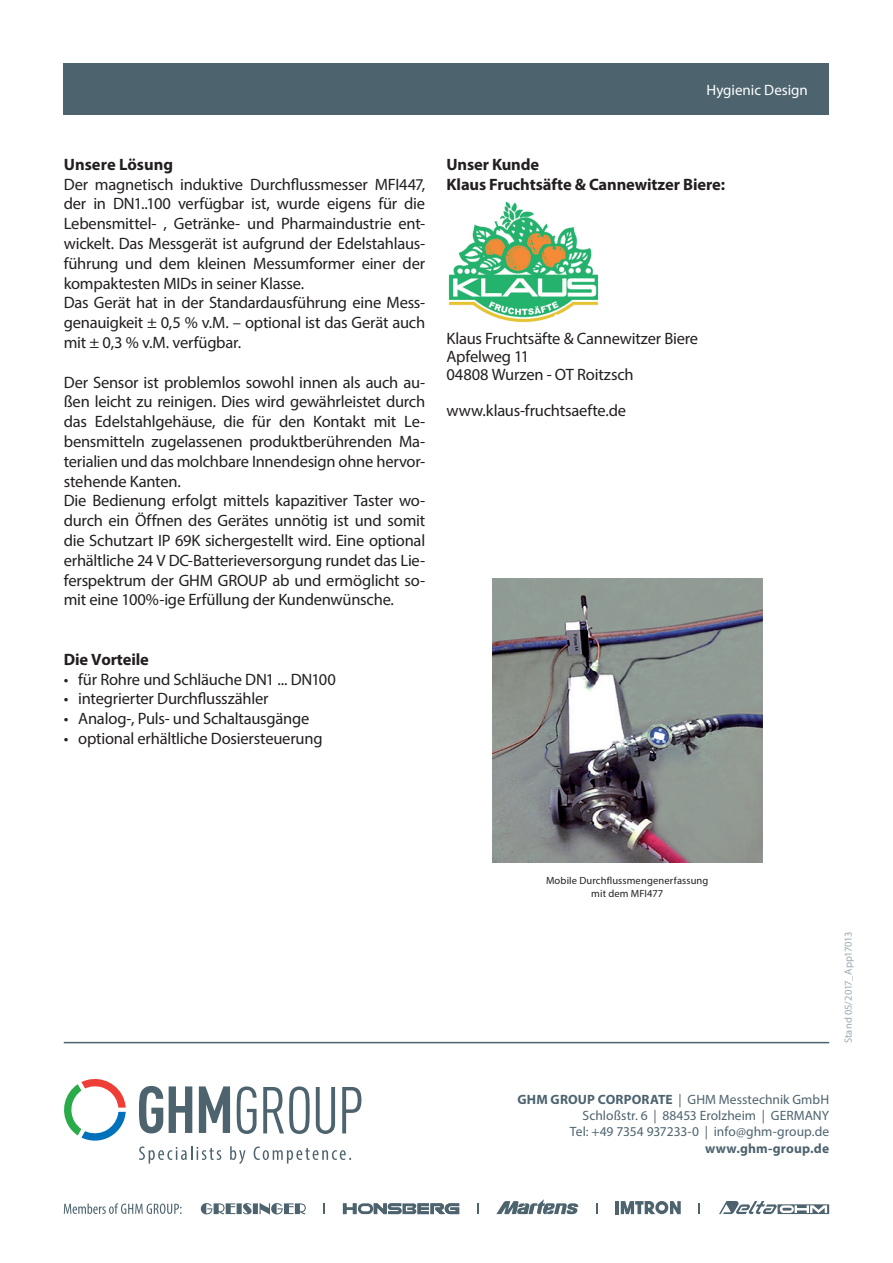
<style>
.page{position:relative;width:893px;height:1263px;background:#fff}
.page>*{position:absolute;margin:0;border:0;box-sizing:border-box;transform-origin:0 0}
.t1{font:16.5px/19.8px "Myriad Pro";letter-spacing:-.015em;color:#231f20}
.t2{font:700 16.5px/19.8px "Myriad Pro";letter-spacing:-.01em;color:#231f20}
.t3{font:15px "Myriad Pro";color:#fff}
.t4{font:13.5px/16.2px "Myriad Pro";letter-spacing:.005em;color:#4d636e;text-align:right}
.t5{font:700 13.5px "Myriad Pro";letter-spacing:.01em;color:#4d636e}
.t6{font:10.5px/12.6px "Myriad Pro";letter-spacing:.015em;color:#231f20;text-align:center}
.t7{font:10.5px "Myriad Pro";letter-spacing:-.005em;color:#99aab4}
.s1{font-weight:700}
</style>
<div class="page">
<svg style="left:139px;top:1086px;width:91px;height:47px"></svg>
<svg style="left:237px;top:1086px;width:124px;height:48px"></svg>
<svg style="left:139px;top:1146px;width:82px;height:17px"></svg>
<svg style="left:230px;top:1146px;width:15px;height:18px"></svg>
<svg style="left:254px;top:1146px;width:97px;height:17px"></svg>
<svg style="left:64px;top:1078px;width:62px;height:63px"></svg>
<div style="left:64px;top:64px;width:765px;height:51px;background:#4d636e"></div>
<hr style="left:64px;top:1042px;width:765px;height:1px;background:#4d636e">
<img style="left:448px;top:201px;width:151px;height:122px">
<svg style="left:64px;top:1203px;width:118px;height:11px"></svg>
<svg style="left:343px;top:1203px;width:116px;height:11px"></svg>
<svg style="left:496px;top:1199px;width:82px;height:15px"></svg>
<hr style="left:615px;top:1201px;width:4px;height:13px;background:#4d636e">
<svg style="left:621px;top:1201px;width:60px;height:13px"></svg>
<svg style="left:719px;top:1201px;width:110px;height:13px"></svg>
<svg style="left:698px;top:1203px;width:2px;height:11px"></svg>
<svg style="left:596px;top:1203px;width:2px;height:11px"></svg>
<svg style="left:201px;top:1203px;width:105px;height:12px"></svg>
<img style="left:492px;top:578px;width:270px;height:284px">
<p class="t3" style="left:706px;top:81px;width:103px">Hygienic Design</p>
<p class="t2" style="left:64px;top:154px;width:111px">Unsere Lösung</p>
<p class="t1" style="left:64px;top:174px;width:363px">Der magnetisch induktive Durchflussmesser MFI447, der in DN1..100 verfügbar ist, wurde eigens für die Lebensmittel- , Getränke- und Pharmaindustrie ent&shy;wickelt. Das Messgerät ist aufgrund der Edelstahlaus&shy;führung und dem kleinen Messumformer einer der kompaktesten MIDs in seiner Klasse.<br>Das Gerät hat in der Standardausführung eine Mess&shy;genauigkeit ± 0,5 % v.M. – optional ist das Gerät auch mit ± 0,3 % v.M. verfügbar.</p>
<p class="t1" style="left:64px;top:372px;width:363px">Der Sensor ist problemlos sowohl innen als auch au&shy;ßen leicht zu reinigen. Dies wird gewährleistet durch das Edelstahlgehäuse, die für den Kontakt mit Le&shy;bensmitteln zugelassenen produktberührenden Ma&shy;terialien und das molchbare Innendesign ohne hervor&shy;stehende Kanten.<br>Die Bedienung erfolgt mittels kapazitiver Taster wo&shy;durch ein Öffnen des Gerätes unnötig ist und somit die Schutzart IP 69K sichergestellt wird. Eine optional erhältliche 24 V DC-Batterieversorgung rundet das Lie&shy;ferspektrum der GHM GROUP ab und ermöglicht so&shy;mit eine 100%-ige Erfüllung der Kundenwünsche.</p>
<p class="t2" style="left:64px;top:649px;width:87px">Die Vorteile</p>
<p class="t1" style="left:64px;top:669px;width:274px">• für Rohre und Schläuche DN1 ... DN100</p>
<p class="t1" style="left:64px;top:689px;width:206px">• integrierter Durchflusszähler</p>
<p class="t1" style="left:64px;top:708px;width:247px">• Analog-, Puls- und Schaltausgänge</p>
<p class="t1" style="left:64px;top:728px;width:260px">• optional erhältliche Dosiersteuerung</p>
<p class="t2" style="left:446px;top:154px;width:280px">Unser Kunde<br>Klaus Fruchtsäfte &amp; Cannewitzer Biere:</p>
<p class="t1" style="left:446px;top:330px;width:253px;line-height:18px">Klaus Fruchtsäfte &amp; Cannewitzer Biere<br>Apfelweg 11<br>04808 Wurzen - OT Roitzsch</p>
<p class="t1" style="left:446px;top:401px;width:181px">www.klaus-fruchtsaefte.de</p>
<p class="t6" style="left:546px;top:874px;width:164px">Mobile Durchflussmengenerfassung mit dem MFI477</p>
<p class="t7" style="left:842px;top:1043px;width:113px;rotate:-90deg">Stand 05/2017_App17013</p>
<p class="t4" style="left:517px;top:1091px;width:313px"><span class="s1">GHM GROUP CORPORATE</span> | GHM Messtechnik GmbH<br>Schloßstr. 6 | 88453 Erolzheim | GERMANY<br>Tel: +49 7354 937233-0 | info@ghm-group.de</p>
<p class="t5" style="left:705px;top:1139px;width:126px">www.ghm-group.de</p>
</div>
